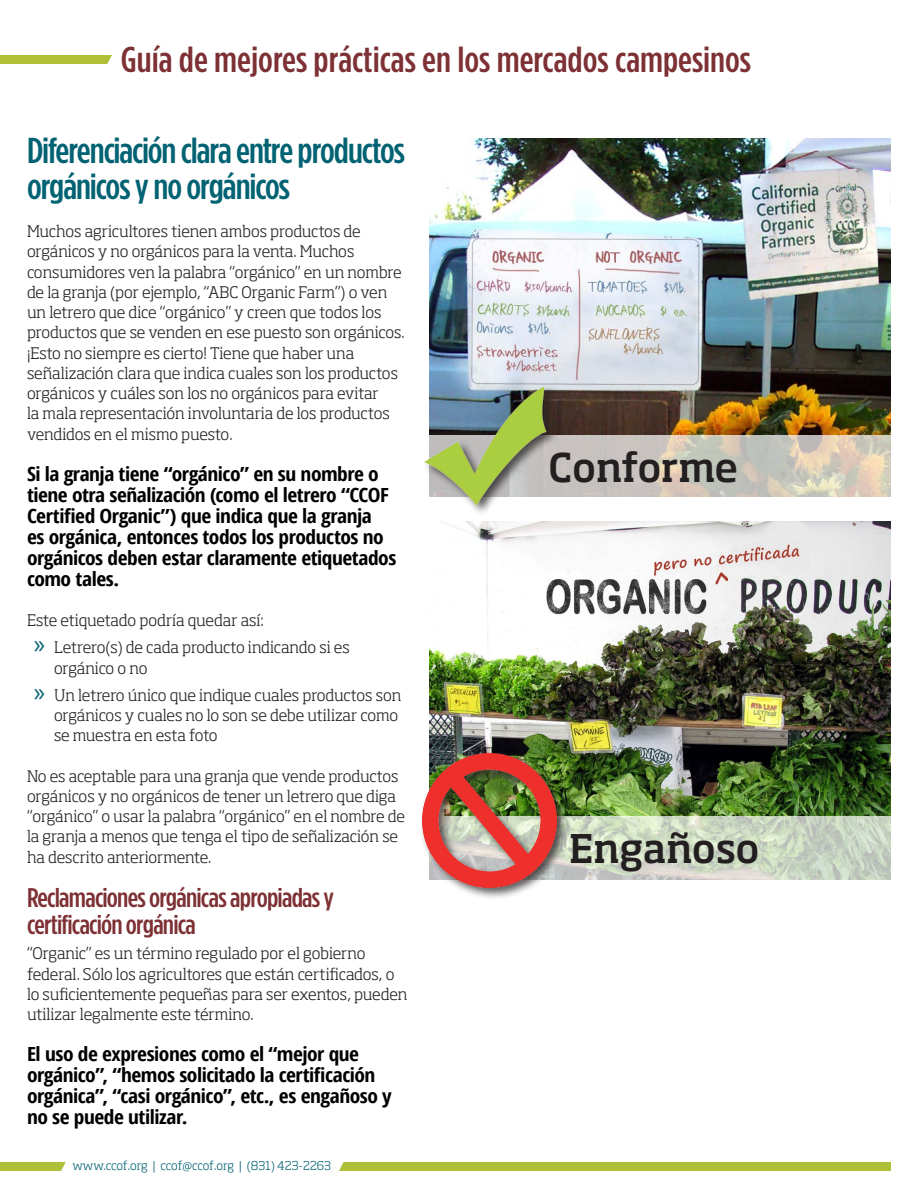
<style>
.page{position:relative;width:918px;height:1188px;background:#fff}
.page>*{position:absolute;margin:0;border:0;box-sizing:border-box;transform-origin:0 0}
.t1{font:500 39px "Soho Std";letter-spacing:-.01em;color:#231f20}
.t2{font:500 36px/36px "Gotham Condensed";letter-spacing:-.03em;color:#006272;scale:1.1 1}
.t3{font:500 36px "Gotham Condensed";color:#7d3135;scale:1.1 1}
.t4{font:500 27px/27px "Gotham Condensed";letter-spacing:-.025em;color:#7d3135;scale:1.1 1}
.t5{font:700 condensed 19.5px/21px "Open Sans";letter-spacing:-.02em;color:#000;scale:1.1 1}
.t6{font:300 15.75px/20.2px "Soho Std";letter-spacing:-.01em;color:#231f20}
.t7{font:300 12px "Soho Std";letter-spacing:-.01em;color:#006272}
.s1{font-family:"Myriad Pro";font-weight:400;font-size:27px;color:#006272}
</style>
<div class="page">
<div style="left:0;top:1162px;width:67px;height:9px;background:#afbf37"></div>
<div style="left:337px;top:1162px;width:554px;height:9px;background:#afbf37"></div>
<svg style="left:337px;top:1162px;width:7px;height:9px"></svg>
<svg style="left:61px;top:1162px;width:6px;height:9px"></svg>
<div style="left:0;top:55px;width:132px;height:9px;background:#afbf37"></div>
<svg style="left:107px;top:55px;width:25px;height:9px"></svg>
<img style="left:430px;top:139px;width:461px;height:296px">
<img style="left:430px;top:521px;width:461px;height:295px">
<svg style="left:569px;top:816px;width:322px;height:64px"></svg>
<div style="left:419px;top:750px;width:150px;height:150px;background:#231f20;opacity:.75"></div>
<img style="left:422px;top:753px;width:134px;height:134px">
<svg style="left:564px;top:435px;width:327px;height:62px"></svg>
<img style="left:424px;top:377px;width:140px;height:145px">
<p class="t3" style="left:121px;top:39px;width:574px">Guía de mejores prácticas en los mercados campesinos</p>
<p class="t2" style="left:27px;top:131px;width:345px">Diferenciación clara entre productos orgánicos y no orgánicos</p>
<p class="t6" style="left:27px;top:221px;width:379px">Muchos agricultores tienen ambos productos de orgánicos y no orgánicos para la venta. Muchos consumidores ven la palabra “orgánico” en un nombre de la granja (por ejemplo, “ABC Organic Farm”) o ven un letrero que dice “orgánico” y creen que todos los productos que se venden en ese puesto son orgánicos. ¡Esto no siempre es cierto! Tiene que haber una señalización clara que indica cuales son los productos orgánicos y cuáles son los no orgánicos para evitar<br>la mala representación involuntaria de los productos vendidos en el mismo puesto.</p>
<p class="t5" style="left:27px;top:463px;width:337px">Si la granja tiene “orgánico” en su nombre o tiene otra señalización (como el letrero “CCOF Certified Organic”) que indica que la granja<br>es orgánica, entonces todos los productos no orgánicos deben estar claramente etiquetados como tales.</p>
<p class="t6" style="left:27px;top:610px;width:238px">Este etiquetado podría quedar así:</p>
<p class="t6" style="left:54px;top:637px;width:297px;text-indent:-20px"><span class="s1">»</span> Letrero(s) de cada producto indicando si es orgánico o no</p>
<p class="t6" style="left:54px;top:685px;width:349px;text-indent:-20px"><span class="s1">»</span> Un letrero único que indique cuales productos son orgánicos y cuales no lo son se debe utilizar como se muestra en esta foto</p>
<p class="t6" style="left:27px;top:766px;width:380px">No es aceptable para una granja que vende productos orgánicos y no orgánicos de tener un letrero que diga “orgánico” o usar la palabra “orgánico” en el nombre de la granja a menos que tenga el tipo de señalización se ha descrito anteriormente.</p>
<p class="t4" style="left:27px;top:883px;width:281px">Reclamaciones orgánicas apropiadas y certificación orgánica</p>
<p class="t6" style="left:27px;top:943px;width:382px">“Organic” es un término regulado por el gobierno federal. Sólo los agricultores que están certificados, o lo suficientemente pequeñas para ser exentos, pueden utilizar legalmente este término.</p>
<p class="t5" style="left:27px;top:1043px;width:333px">El uso de expresiones como el “mejor que orgánico”, “hemos solicitado la certificación orgánica”, “casi orgánico”, etc., es engañoso y no se puede utilizar.</p>
<p class="t7" style="left:72px;top:1158px;width:260px">www.ccof.org | ccof@ccof.org | (831) 423-2263</p>
<p class="t1" style="left:549px;top:443px;width:191px">Conforme</p>
<p class="t1" style="left:569px;top:824px;width:192px">Engañoso</p>
</div>
